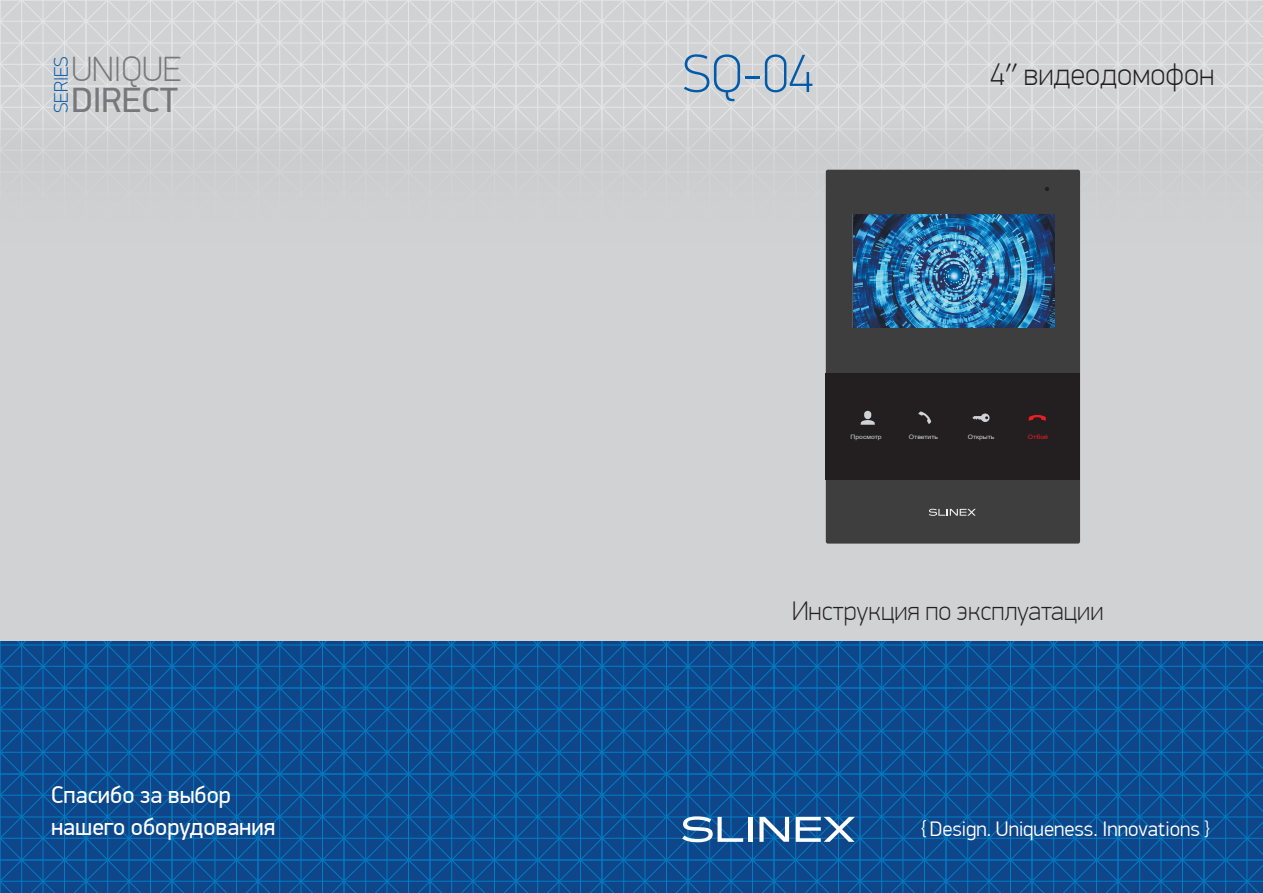
<style>
.page{position:relative;width:1263px;height:893px;background:#fff}
.page>*{position:absolute;margin:0;border:0;box-sizing:border-box;transform-origin:0 0}
.t1{font:100 54px "PF Din Display Pro";color:#015aaa}
.t2{font:100 35.25px "PF Din Display Pro";color:#76787b}
.t3{font:35.25px "PF Din Display Pro";color:#76787b}
.t4{font:100 31.5px "PF Din Display Pro";color:#231f20}
.t5{font:100 27px "PF Din Display Pro";color:#231f20}
.t6{font:24px/31.5px "PF Din Display Pro";color:#fff}
.t7{font:300 21.15px "PF Din Display Pro";color:#fff}
.t8{font:100 19.65px "PF Din Display Pro";color:#015aaa}
.t9{font:6px "Arial";color:#d1d2d4;scale:1.13 1}
.t10{font:6px "Arial";color:#ee1d23;scale:1.13 1}
</style>
<div class="page">
<svg style="left:0;top:641px;width:1263px;height:252px;background:#0c4e92"></svg>
<div style="left:0;top:0;width:1263px;height:641px;background:#d1d2d4"></div>
<svg style="left:0;top:0;width:1263px;height:120px"></svg>
<svg style="left:682px;top:816px;width:61px;height:26px"></svg>
<hr style="left:748px;top:817px;width:4px;height:25px;background:#fff">
<svg style="left:759px;top:817px;width:30px;height:25px"></svg>
<svg style="left:796px;top:817px;width:59px;height:25px"></svg>
<div style="left:826px;top:170px;width:254px;height:374px;background:#3e3e3f;border-radius:2px"></div>
<div style="left:826px;top:373px;width:254px;height:106px;background:#231f20"></div>
<svg style="left:1045px;top:187px;width:4px;height:4px"></svg>
<svg style="left:929px;top:509px;width:47px;height:7px"></svg>
<svg style="left:860px;top:420px;width:15px;height:5px"></svg>
<div style="left:864px;top:411px;width:7px;height:8px;background:#d1d2d4;border-radius:3px"></div>
<svg style="left:918px;top:411px;width:13px;height:13px"></svg>
<svg style="left:972px;top:413px;width:18px;height:9px"></svg>
<svg style="left:1029px;top:415px;width:17px;height:6px"></svg>
<img style="left:853px;top:215px;width:201px;height:113px">
<p class="t8" style="left:50px;top:113px;width:59px;rotate:-90deg">SERIES</p>
<p class="t2" style="left:71px;top:49px;width:112px">UNIQUE</p>
<p class="t3" style="left:71px;top:79px;width:108px">DIRECT</p>
<p class="t6" style="left:51px;top:780px;width:226px">Спасибо за выбор нашего оборудования</p>
<p class="t1" style="left:682px;top:43px;width:133px">SQ-04</p>
<p class="t4" style="left:990px;top:56px;width:226px">4ʹʹ видеодомофон</p>
<p class="t9" style="left:850px;top:433px;width:29px">Просмотр</p>
<p class="t9" style="left:909px;top:433px;width:27px">Ответить</p>
<p class="t9" style="left:968px;top:433px;width:25px">Открыть</p>
<p class="t10" style="left:1028px;top:433px;width:19px">Отбой</p>
<p class="t5" style="left:792px;top:595px;width:313px">Инструкция по эксплуатации</p>
<p class="t7" style="left:921px;top:816px;width:290px">{ Design. Uniqueness. Innovations }</p>
</div>
